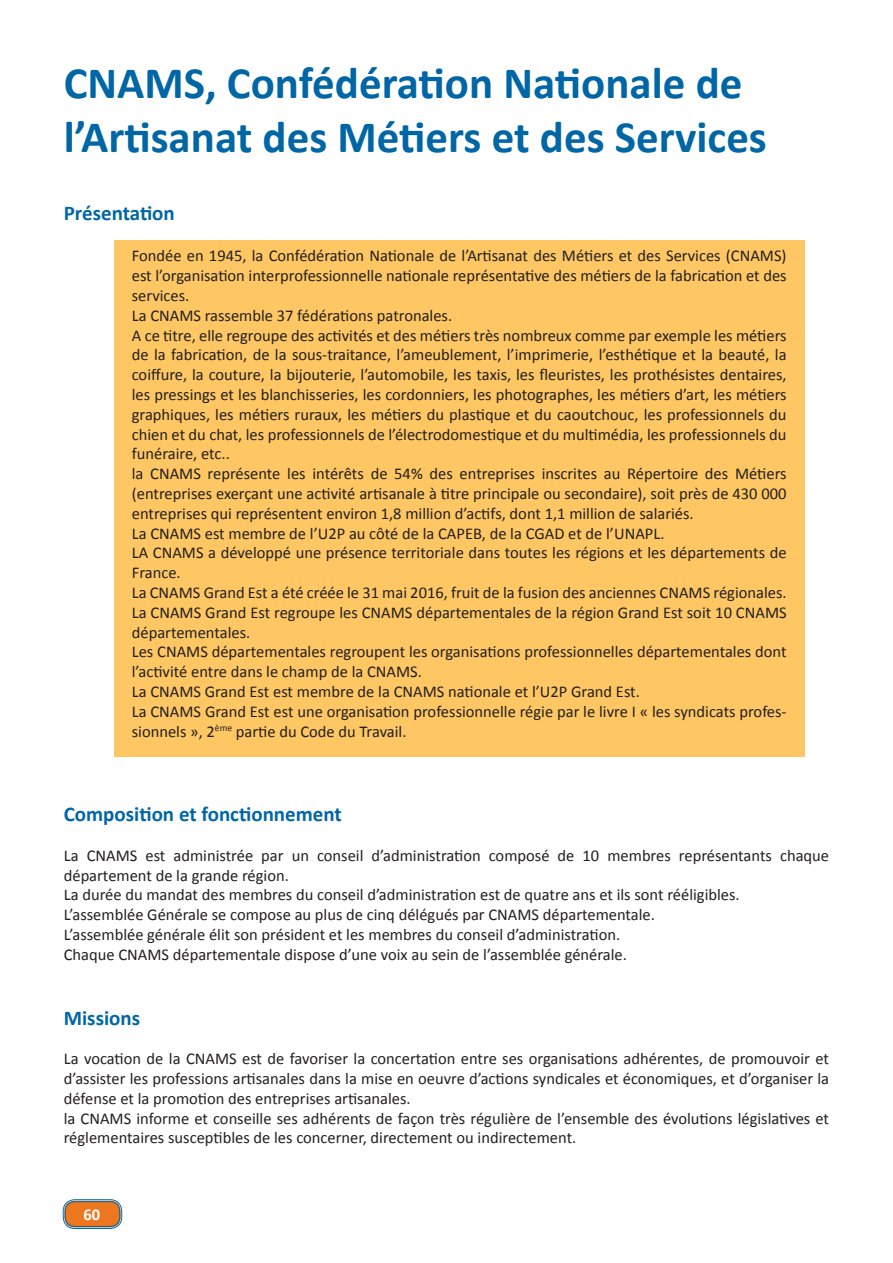
<style>
.page{position:relative;width:893px;height:1263px;background:#fff}
.page>*{position:absolute;margin:0;border:0;box-sizing:border-box;transform-origin:0 0}
.t1{font:700 45px "Calibri";color:#0166a5}
.t2{font:700 21px "Calibri";color:#0166a5}
.t3{font:16.5px/19.8px "Calibri";color:#231f20}
.t4{font:700 16.5px "Calibri";color:#fff}
</style>
<div class="page">
<div style="left:64px;top:1201px;width:57px;height:26px;background:#ec771f;border-radius:10px"></div>
<div style="left:63px;top:1199px;width:59px;height:30px;border:1px solid #0166a5;border-radius:12px"></div>
<div style="left:65px;top:1201px;width:55px;height:26px;border:1px solid #0166a5;border-radius:9px"></div>
<div style="left:115px;top:241px;width:690px;height:516px;background:#fec764"></div>
<p class="t1" style="left:64px;top:54px;width:680px">CNAMS, Confédération Nationale de</p>
<p class="t1" style="left:64px;top:108px;width:705px">l’Artisanat des Métiers et des Services</p>
<p class="t2" style="left:64px;top:200px;width:113px">Présentation</p>
<p class="t3" style="left:132px;top:246px;width:656px;text-align:justify">Fondée en 1945, la Confédération Nationale de l’Artisanat des Métiers et des Services (CNAMS) est l’organisation interprofessionnelle nationale représentative des métiers de la fabrication et des services.</p>
<p class="t3" style="left:132px;top:305px;width:322px">La CNAMS rassemble 37 fédérations patronales.</p>
<p class="t3" style="left:132px;top:325px;width:656px;text-align:justify">A ce titre, elle regroupe des activités et des métiers très nombreux comme par exemple les métiers de la fabrication, de la sous-traitance, l’ameublement, l’imprimerie, l’esthétique et la beauté, la coiffure, la couture, la bijouterie, l’automobile, les taxis, les fleuristes, les prothésistes dentaires, les pressings et les blanchisseries, les cordonniers, les photographes, les métiers d’art, les métiers graphiques, les métiers ruraux, les métiers du plastique et du caoutchouc, les professionnels du chien et du chat, les professionnels de l’électrodomestique et du multimédia, les professionnels du funéraire, etc..</p>
<p class="t3" style="left:132px;top:464px;width:656px;text-align:justify">la CNAMS représente les intérêts de 54% des entreprises inscrites au Répertoire des Métiers (entreprises exerçant une activité artisanale à titre principale ou secondaire), soit près de 430 000 entreprises qui représentent environ 1,8 million d’actifs, dont 1,1 million de salariés.</p>
<p class="t3" style="left:132px;top:523px;width:534px">La CNAMS est membre de l’U2P au côté de la CAPEB, de la CGAD et de l’UNAPL.</p>
<p class="t3" style="left:132px;top:543px;width:656px">LA CNAMS a développé une présence territoriale dans toutes les régions et les départements de<br>France.</p>
<p class="t3" style="left:132px;top:583px;width:656px">La CNAMS Grand Est a été créée le 31 mai 2016, fruit de la fusion des anciennes CNAMS régionales.</p>
<p class="t3" style="left:132px;top:602px;width:656px">La CNAMS Grand Est regroupe les CNAMS départementales de la région Grand Est soit 10 CNAMS départementales.</p>
<p class="t3" style="left:132px;top:642px;width:656px">Les CNAMS départementales regroupent les organisations professionnelles départementales dont l’activité entre dans le champ de la CNAMS.</p>
<p class="t3" style="left:132px;top:682px;width:510px">La CNAMS Grand Est est membre de la CNAMS nationale et l’U2P Grand Est.</p>
<p class="t3" style="left:132px;top:701px;width:656px">La CNAMS Grand Est est une organisation professionnelle régie par le livre I « les syndicats profes&shy;sionnels », 2<sup>ème</sup> partie du Code du Travail.</p>
<p class="t2" style="left:64px;top:801px;width:280px">Composition et fonctionnement</p>
<p class="t3" style="left:64px;top:845px;width:767px">La CNAMS est administrée par un conseil d’administration composé de 10 membres représentants chaque département de la grande région.</p>
<p class="t3" style="left:64px;top:885px;width:677px">La durée du mandat des membres du conseil d’administration est de quatre ans et ils sont rééligibles.</p>
<p class="t3" style="left:64px;top:905px;width:593px">L’assemblée Générale se compose au plus de cinq délégués par CNAMS départementale.</p>
<p class="t3" style="left:64px;top:925px;width:558px">L’assemblée générale élit son président et les membres du conseil d’administration.</p>
<p class="t3" style="left:64px;top:944px;width:565px">Chaque CNAMS départementale dispose d’une voix au sein de l’assemblée générale.</p>
<p class="t2" style="left:64px;top:1004px;width:78px">Missions</p>
<p class="t3" style="left:64px;top:1049px;width:767px;text-align:justify">La vocation de la CNAMS est de favoriser la concertation entre ses organisations adhérentes, de promouvoir et d’assister les professions artisanales dans la mise en oeuvre d’actions syndicales et économiques, et d’organiser la défense et la promotion des entreprises artisanales.</p>
<p class="t3" style="left:64px;top:1108px;width:767px">la CNAMS informe et conseille ses adhérents de façon très régulière de l’ensemble des évolutions législatives et réglementaires susceptibles de les concerner, directement ou indirectement.</p>
<p class="t4" style="left:84px;top:1204px;width:18px">60</p>
</div>
